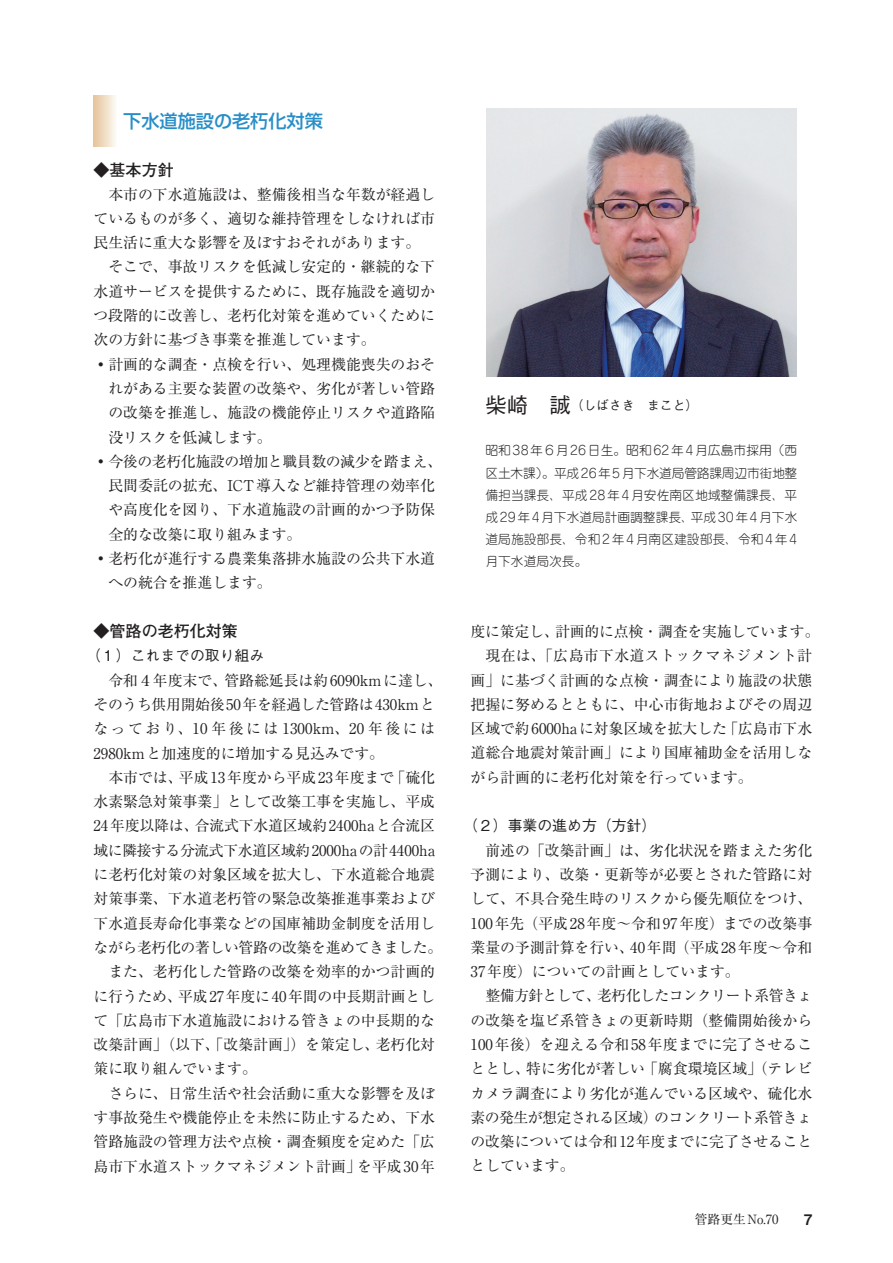
<style>
.page{position:relative;width:893px;height:1263px;background:#fff}
.page>*{position:absolute;margin:0;border:0;box-sizing:border-box;transform-origin:0 0}
.t1{font:500 18.15px "Shin Go Pro";color:#288ec8}
.t2{font:700 16.05px "Futo Go B101 Pro";color:#231f20}
.t3{font:14.85px/24.3px "Ryumin Pr 5";color:#231f20}
.t4{font:500 14.85px "Gothic BBB Pr 5";color:#231f20}
.t5{font:14.85px "Ryumin Pr 5";letter-spacing:-.025em;color:#231f20}
.t6{font:300 12.75px/22.2px "Jun 101 Pro";color:#231f20;text-align:justify}
.t7{font:500 12.75px "Gothic BBB Pr 5";color:#231f20}
.t8{font:12.75px "Ryumin Pr 5";color:#231f20}
.s1{font-size:21.3px}
.s2{font-family:"Midashi Go Pro MB31";font-size:14.55px}
</style>
<div class="page">
<svg style="left:94px;top:96px;width:22px;height:51px"></svg>
<img style="left:486px;top:109px;width:311px;height:268px">
<p class="t1" style="left:123px;top:106px;width:201px">下水道施設の老朽化対策</p>
<p class="t2" style="left:94px;top:157px;width:82px">◆基本方針</p>
<p class="t3" style="left:94px;top:181px;width:343px">　本市の下水道施設は、整備後相当な年数が経過し</p>
<p class="t3" style="left:94px;top:205px;width:343px">ているものが多く、適切な維持管理をしなければ市</p>
<p class="t3" style="left:94px;top:229px;width:328px">民生活に重大な影響を及ぼすおそれがあります。</p>
<p class="t3" style="left:94px;top:254px;width:343px">　そこで、事故リスクを低減し安定的・継続的な下</p>
<p class="t3" style="left:94px;top:278px;width:343px">水道サービスを提供するために、既存施設を適切か</p>
<p class="t3" style="left:94px;top:302px;width:343px">つ段階的に改善し、老朽化対策を進めていくために</p>
<p class="t3" style="left:94px;top:327px;width:284px">次の方針に基づき事業を推進しています。</p>
<p class="t3" style="left:94px;top:351px;width:343px">◦計画的な調査・点検を行い、処理機能喪失のおそ</p>
<p class="t3" style="left:108px;top:375px;width:328px">れがある主要な装置の改築や、劣化が著しい管路</p>
<p class="t3" style="left:108px;top:400px;width:328px">の改築を推進し、施設の機能停止リスクや道路陥</p>
<p class="t3" style="left:108px;top:424px;width:165px">没リスクを低減します。</p>
<p class="t5" style="left:94px;top:450px;width:350px">◦今後の老朽化施設の増加と職員数の減少を踏まえ、</p>
<p class="t3" style="left:108px;top:472px;width:328px">民間委託の拡充、ICT導入など維持管理の効率化</p>
<p class="t3" style="left:108px;top:497px;width:328px">や高度化を図り、下水道施設の計画的かつ予防保</p>
<p class="t3" style="left:108px;top:521px;width:195px">全的な改築に取り組みます。</p>
<p class="t3" style="left:94px;top:545px;width:343px">◦老朽化が進行する農業集落排水施設の公共下水道</p>
<p class="t3" style="left:108px;top:570px;width:165px">への統合を推進します。</p>
<p class="t2" style="left:94px;top:619px;width:146px">◆管路の老朽化対策</p>
<p class="t4" style="left:86px;top:644px;width:180px">（１）これまでの取り組み</p>
<p class="t3" style="left:94px;top:667px;width:350px">　令和４年度末で、管路総延長は約6090kmに達し、そのうち供用開始後50年を経過した管路は430kmとなっており、10年後には1300km、20年後には<br>2980kmと加速度的に増加する見込みです。<br>　本市では、平成13年度から平成23年度まで「硫化水素緊急対策事業」として改築工事を実施し、平成<br>24年度以降は、合流式下水道区域約2400haと合流区域に隣接する分流式下水道区域約2000haの計4400haに老朽化対策の対象区域を拡大し、下水道総合地震対策事業、下水道老朽管の緊急改築推進事業および下水道長寿命化事業などの国庫補助金制度を活用しながら老朽化の著しい管路の改築を進めてきました。　また、老朽化した管路の改築を効率的かつ計画的に行うため、平成27年度に40年間の中長期計画として「広島市下水道施設における管きょの中長期的な改築計画」（以下、「改築計画」）を策定し、老朽化対策に取り組んでいます。<br>　さらに、日常生活や社会活動に重大な影響を及ぼす事故発生や機能停止を未然に防止するため、下水管路施設の管理方法や点検・調査頻度を定めた「広島市下水道ストックマネジメント計画」を平成30年</p>
<p class="t7" style="left:485px;top:395px;width:214px"><span class="s1">柴崎　誠</span>（しばさき　まこと）</p>
<p class="t6" style="left:485px;top:438px;width:313px">昭和 38年６月 26日生。昭和 62年 4月広島市採用（西区土木課）。平成26年5月下水道局管路課周辺市街地整備担当課長、平成 28年 4月安佐南区地域整備課長、平成29年4月下水道局計画調整課長、平成30年4月下水道局施設部長、令和 2年 4月南区建設部長、令和 4年 4月下水道局次長。</p>
<p class="t3" style="left:471px;top:618px;width:350px">度に策定し、計画的に点検・調査を実施しています。　現在は、「広島市下水道ストックマネジメント計画」に基づく計画的な点検・調査により施設の状態把握に努めるとともに、中心市街地およびその周辺区域で約6000haに対象区域を拡大した「広島市下水道総合地震対策計画」により国庫補助金を活用しながら計画的に老朽化対策を行っています。</p>
<p class="t4" style="left:463px;top:814px;width:195px">（２）事業の進め方（方針）</p>
<p class="t3" style="left:471px;top:837px;width:343px">　前述の「改築計画」は、劣化状況を踏まえた劣化予測により、改築・更新等が必要とされた管路に対して、不具合発生時のリスクから優先順位をつけ、<br>100年先（平成28年度～令和97年度）までの改築事業量の予測計算を行い、40年間（平成28年度～令和<br>37年度）についての計画としています。<br>　整備方針として、老朽化したコンクリート系管きょの改築を塩ビ系管きょの更新時期（整備開始後から<br>100年後）を迎える令和58年度までに完了させることとし、特に劣化が著しい「腐食環境区域」（テレビカメラ調査により劣化が進んでいる区域や、硫化水素の発生が想定される区域）のコンクリート系管きょの改築については令和12年度までに完了させることとしています。</p>
<p class="t8" style="left:695px;top:1209px;width:119px">管路更生No.70　　<span class="s2">7</span></p>
</div>
